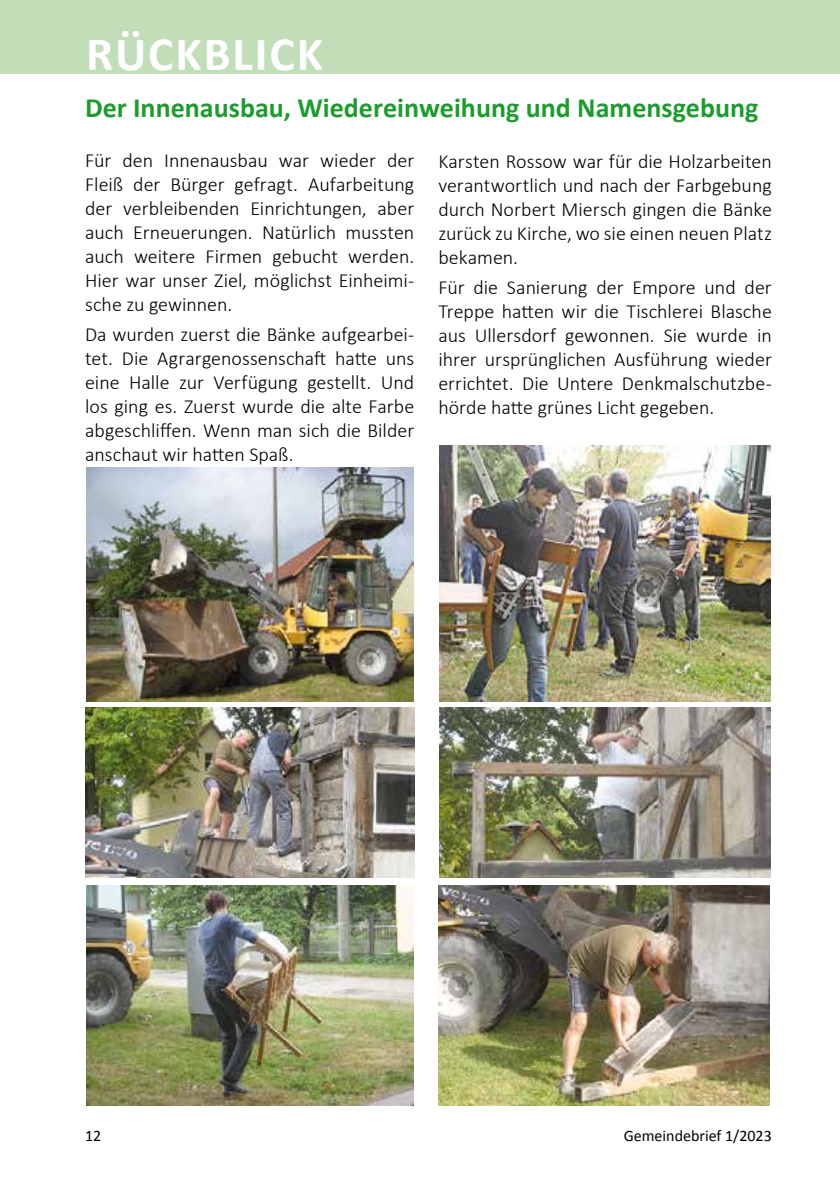
<style>
.page{position:relative;width:840px;height:1191px;background:#fff}
.page>*{position:absolute;margin:0;border:0;box-sizing:border-box;transform-origin:0 0}
.t1{font:700 48px "Calibri";letter-spacing:.04em;color:#fff}
.t2{font:700 28px "Calibri";color:#1d9c2e}
.t3{font:300 20px/24px "Calibri";color:#000;text-align:justify}
.t4{font:16px "Calibri";color:#000}
</style>
<div class="page">
<div style="left:0;top:0;width:839px;height:74px;background:#c2deb8"></div>
<img style="left:86px;top:467px;width:327px;height:234px">
<img style="left:85px;top:707px;width:329px;height:171px">
<img style="left:86px;top:886px;width:327px;height:220px">
<img style="left:438px;top:886px;width:331px;height:220px">
<img style="left:439px;top:446px;width:331px;height:255px">
<img style="left:439px;top:707px;width:331px;height:171px">
<h1 class="t1" style="left:86px;top:24px;width:238px">RÜCKBLICK</h1>
<h2 class="t2" style="left:85px;top:91px;width:674px">Der Innenausbau, Wiedereinweihung und Namensgebung</h2>
<p class="t3" style="left:85px;top:150px;width:330px">Für den Innenausbau war wieder der Fleiß der Bürger gefragt. Aufarbeitung der verbleibenden Einrichtungen, aber auch Erneuerungen. Natürlich mussten auch weitere Firmen gebucht werden.<br>Hier war unser Ziel, möglichst Einheimi&shy;sche zu gewinnen.</p>
<p class="t3" style="left:85px;top:324px;width:330px">Da wurden zuerst die Bänke aufgearbei&shy;tet. Die Agrargenossenschaft hatte uns eine Halle zur Verfügung gestellt. Und los ging es. Zuerst wurde die alte Farbe abgeschliffen. Wenn man sich die Bilder anschaut wir hatten Spaß.</p>
<p class="t3" style="left:438px;top:151px;width:335px">Karsten Rossow war für die Holzarbeiten verantwortlich und nach der Farbgebung durch Norbert Miersch gingen die Bänke zurück zu Kirche, wo sie einen neuen Platz bekamen.</p>
<p class="t3" style="left:438px;top:277px;width:335px">Für die Sanierung der Empore und der Treppe hatten wir die Tischlerei Blasche aus Ullersdorf gewonnen. Sie wurde in ihrer ursprünglichen Ausführung wieder errichtet. Die Untere Denkmalschutzbe&shy;hörde hatte grünes Licht gegeben.</p>
<p class="t4" style="left:85px;top:1125px;width:18px">12</p>
<p class="t4" style="left:623px;top:1125px;width:149px">Gemeindebrief 1/2023</p>
</div>
